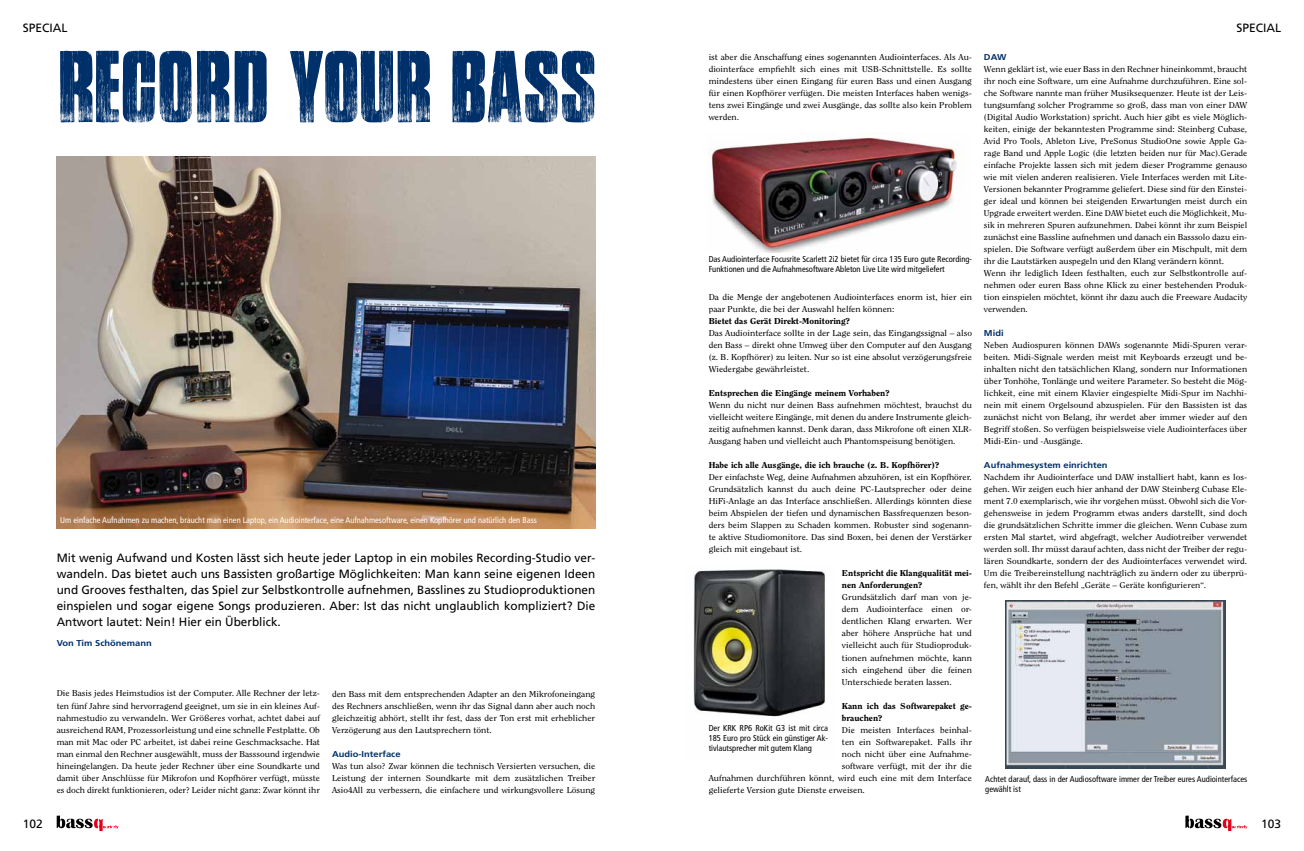
<style>
.page{position:relative;width:1304px;height:851px;background:#fff}
.page>*{position:absolute;margin:0;border:0;box-sizing:border-box;transform-origin:0 0}
.t1{font:86px "Google spies";color:#003069;scale:.9 1}
.t2{font:12px/16px "Frutiger";color:#000;text-align:justify}
.t3{font:8.5px/12px "Clearface Std";color:#000;text-align:justify;scale:1.1 1}
.t4{font:8.5px/12px "Clearface Std";color:#000;text-align:justify;scale:1.09 1}
.t5{font:condensed 8.5px/10px "Frutiger LT Std";color:#000}
.t6{font:800 8.5px/12px "Clearface Std";color:#000;scale:1.1 1}
.t7{font:condensed 8.5px "Frutiger LT Std";color:#fff}
.t8{font:700 8.5px "Frutiger";color:#003069;scale:1.1 1}
</style>
<div class="page">
<img style="left:57px;top:156px;width:538px;height:372px">
<svg style="left:57px;top:815px;width:62px;height:15px"></svg>
<svg style="left:1185px;top:815px;width:62px;height:15px"></svg>
<img style="left:711px;top:132px;width:252px;height:120px">
<img style="left:693px;top:569px;width:133px;height:148px">
<img style="left:1005px;top:600px;width:220px;height:168px">
<h2 class="t2" style="left:23px;top:20px;width:46px">special</h2>
<h2 class="t2" style="left:1237px;top:20px;width:46px">special</h2>
<h1 class="t1" style="left:57px;top:45px;width:600px">RECORD YOUR BASS</h1>
<p class="t7" style="left:60px;top:514px;width:478px">Um einfache Aufnahmen zu machen, braucht man einen Laptop, ein Audiointerface, eine Aufnahmesoftware, einen Kopfhörer und natürlich den Bass</p>
<p class="t2" style="left:57px;top:549px;width:540px">Mit wenig Aufwand und Kosten lässt sich heute jeder Laptop in ein mobiles Recording-Studio ver&shy;wandeln. Das bietet auch uns Bassisten großartige Möglichkeiten: Man kann seine eigenen Ideen und Grooves festhalten, das Spiel zur Selbstkontrolle aufnehmen, Basslines zu Studioproduktionen einspielen und sogar eigene Songs produzieren. Aber: Ist das nicht unglaublich kompliziert? Die Antwort lautet: Nein! Hier ein Überblick.</p>
<p class="t8" style="left:57px;top:637px;width:88px">Von Tim Schönemann</p>
<p class="t3" style="left:57px;top:687px;width:241px">Die Basis jedes Heimstudios ist der Computer. Alle Rechner der letz&shy;ten fünf Jahre sind hervorragend geeignet, um sie in ein kleines Auf&shy;nahmestudio zu verwandeln. Wer Größeres vorhat, achtet dabei auf ausreichend RAM, Prozessorleistung und eine schnelle Festplatte. Ob man mit Mac oder PC arbeitet, ist dabei reine Geschmacksache. Hat man einmal den Rechner ausgewählt, muss der Basssound irgendwie hineingelangen. Da heute jeder Rechner über eine Soundkarte und damit über Anschlüsse für Mikrofon und Kopfhörer verfügt, müsste es doch direkt funktionieren, oder? Leider nicht ganz: Zwar könnt ihr</p>
<p class="t3" style="left:332px;top:687px;width:241px">den Bass mit dem entsprechenden Adapter an den Mikrofoneingang des Rechners anschließen, wenn ihr das Signal dann aber auch noch gleichzeitig abhört, stellt ihr fest, dass der Ton erst mit erheblicher Verzögerung aus den Lautsprechern tönt.</p>
<p class="t8" style="left:332px;top:748px;width:64px">Audio-Interface</p>
<p class="t3" style="left:332px;top:759px;width:241px">Was tun also? Zwar können die technisch Versierten versuchen, die Leistung der internen Soundkarte mit dem zusätzlichen Treiber Asio4All zu verbessern, die einfachere und wirkungsvollere Lösung</p>
<p class="t3" style="left:709px;top:51px;width:241px">ist aber die Anschaffung eines sogenannten Audiointerfaces. Als Au&shy;diointerface empfiehlt sich eines mit USB-Schnittstelle. Es sollte mindestens über einen Eingang für euren Bass und einen Ausgang für einen Kopfhörer verfügen. Die meisten Interfaces haben wenigs&shy;tens zwei Eingänge und zwei Ausgänge, das sollte also kein Problem werden.</p>
<p class="t5" style="left:709px;top:254px;width:265px">Das Audiointerface Focusrite Scarlett 2i2 bietet für circa 135 Euro gute Recording-<br>Funktionen und die Aufnahmesoftware Ableton Live Lite wird mitgeliefert</p>
<p class="t3" style="left:709px;top:291px;width:241px">Da die Menge der angebotenen Audiointerfaces enorm ist, hier ein paar Punkte, die bei der Auswahl helfen können:</p>
<p class="t6" style="left:709px;top:315px;width:130px">Bietet das Gerät Direkt-Monitoring?</p>
<p class="t3" style="left:709px;top:327px;width:241px">Das Audiointerface sollte in der Lage sein, das Eingangssignal – also den Bass – direkt ohne Umweg über den Computer auf den Ausgang (z. B. Kopfhörer) zu leiten. Nur so ist eine absolut verzögerungsfreie Wiedergabe gewährleistet.</p>
<p class="t6" style="left:709px;top:387px;width:166px">Entsprechen die Eingänge meinem Vorhaben?</p>
<p class="t4" style="left:709px;top:399px;width:243px">Wenn du nicht nur deinen Bass aufnehmen möchtest, brauchst du vielleicht weitere Eingänge, mit denen du andere Instrumente gleich&shy;zeitig aufnehmen kannst. Denk daran, dass Mikrofone oft einen XLR-Ausgang haben und vielleicht auch Phantomspeisung benötigen.</p>
<p class="t6" style="left:709px;top:459px;width:211px">Habe ich alle Ausgänge, die ich brauche (z. B. Kopfhörer)?</p>
<p class="t3" style="left:709px;top:471px;width:241px">Der einfachste Weg, deine Aufnahmen abzuhören, ist ein Kopfhörer.<br>Grundsätzlich kannst du auch deine PC-Lautsprecher oder deine HiFi-Anlage an das Interface anschließen. Allerdings könnten diese beim Abspielen der tiefen und dynamischen Bassfrequenzen beson&shy;ders beim Slappen zu Schaden kommen. Robuster sind sogenann&shy;te aktive Studiomonitore. Das sind Boxen, bei denen der Verstärker gleich mit eingebaut ist.</p>
<p class="t6" style="left:842px;top:567px;width:120px">Entspricht die Klangqualität mei&shy;nen Anforderungen?</p>
<p class="t3" style="left:842px;top:591px;width:120px">Grundsätzlich darf man von je&shy;dem Audiointerface einen or&shy;dentlichen Klang erwarten. Wer aber höhere Ansprüche hat und vielleicht auch für Studioproduk&shy;tionen aufnehmen möchte, kann sich eingehend über die feinen Unterschiede beraten lassen.</p>
<p class="t6" style="left:842px;top:699px;width:120px">Kann ich das Softwarepaket ge&shy;brauchen?</p>
<p class="t3" style="left:842px;top:723px;width:120px">Die meisten Interfaces beinhal-</p>
<p class="t3" style="left:842px;top:735px;width:120px">ten ein Softwarepaket. Falls ihr</p>
<p class="t3" style="left:842px;top:747px;width:120px">noch nicht über eine Aufnahme-</p>
<p class="t3" style="left:842px;top:759px;width:120px">software verfügt, mit der ihr die</p>
<p class="t3" style="left:709px;top:771px;width:241px">Aufnahmen durchführen könnt, wird euch eine mit dem Interface</p>
<p class="t3" style="left:709px;top:783px;width:144px">gelieferte Version gute Dienste erweisen.</p>
<p class="t5" style="left:709px;top:723px;width:121px;text-align:justify">Der KRK RP6 RoKit G3 ist mit circa 185 Euro pro Stück ein günstiger Ak&shy;tivlautsprecher mit gutem Klang</p>
<p class="t8" style="left:984px;top:52px;width:22px">DAW</p>
<p class="t4" style="left:984px;top:63px;width:243px;text-align:left">Wenn geklärt ist, wie euer Bass in den Rechner hineinkommt, braucht ihr noch eine Software, um eine Aufnahme durchzuführen. Eine sol&shy;che Software nannte man früher Musiksequenzer. Heute ist der Leis&shy;tungsumfang solcher Programme so groß, dass man von einer DAW (Digital Audio Workstation) spricht. Auch hier gibt es viele Möglich&shy;keiten, einige der bekanntesten Programme sind: Steinberg Cubase, Avid Pro Tools, Ableton Live, PreSonus StudioOne sowie Apple Ga&shy;rage Band und Apple Logic (die letzten beiden nur für Mac).Gerade einfache Projekte lassen sich mit jedem dieser Programme genauso wie mit vielen anderen realisieren. Viele Interfaces werden mit Lite-Versionen bekannter Programme geliefert. Diese sind für den Einstei&shy;ger ideal und können bei steigenden Erwartungen meist durch ein Upgrade erweitert werden. Eine DAW bietet euch die Möglichkeit, Mu&shy;sik in mehreren Spuren aufzunehmen. Dabei könnt ihr zum Beispiel zunächst eine Bassline aufnehmen und danach ein Basssolo dazu ein&shy;spielen. Die Software verfügt außerdem über ein Mischpult, mit dem ihr die Lautstärken auspegeln und den Klang verändern könnt.<br>Wenn ihr lediglich Ideen festhalten, euch zur Selbstkontrolle auf&shy;nehmen oder euren Bass ohne Klick zu einer bestehenden Produk&shy;tion einspielen möchtet, könnt ihr dazu auch die Freeware Audacity verwenden.</p>
<p class="t8" style="left:984px;top:328px;width:19px">Midi</p>
<p class="t3" style="left:984px;top:339px;width:241px">Neben Audiospuren können DAWs sogenannte Midi-Spuren verar&shy;beiten. Midi-Signale werden meist mit Keyboards erzeugt und be&shy;inhalten nicht den tatsächlichen Klang, sondern nur Informationen über Tonhöhe, Tonlänge und weitere Parameter. So besteht die Mög&shy;lichkeit, eine mit einem Klavier eingespielte Midi-Spur im Nachhi&shy;nein mit einem Orgelsound abzuspielen. Für den Bassisten ist das zunächst nicht von Belang, ihr werdet aber immer wieder auf den Begriff stoßen. So verfügen beispielsweise viele Audiointerfaces über Midi-Ein- und -Ausgänge.</p>
<p class="t8" style="left:984px;top:460px;width:114px">Aufnahmesystem einrichten</p>
<p class="t3" style="left:984px;top:471px;width:241px">Nachdem ihr Audiointerface und DAW installiert habt, kann es los&shy;gehen. Wir zeigen euch hier anhand der DAW Steinberg Cubase Ele&shy;ment 7.0 exemplarisch, wie ihr vorgehen müsst. Obwohl sich die Vor&shy;gehensweise in jedem Programm etwas anders darstellt, sind doch die grundsätzlichen Schritte immer die gleichen. Wenn Cubase zum ersten Mal startet, wird abgefragt, welcher Audiotreiber verwendet werden soll. Ihr müsst darauf achten, dass nicht der Treiber der regu&shy;lären Soundkarte, sondern der des Audiointerfaces verwendet wird.<br>Um die Treibereinstellung nachträglich zu ändern oder zu überprü&shy;fen, wählt ihr den Befehl „Geräte – Geräte konfigurieren“.</p>
<p class="t5" style="left:985px;top:774px;width:264px">Achtet darauf, dass in der Audiosoftware immer der Treiber eures Audiointerfaces gewählt ist</p>
<h2 class="t2" style="left:23px;top:815px;width:22px">102</h2>
<h2 class="t2" style="left:1261px;top:815px;width:22px">103</h2>
</div>
